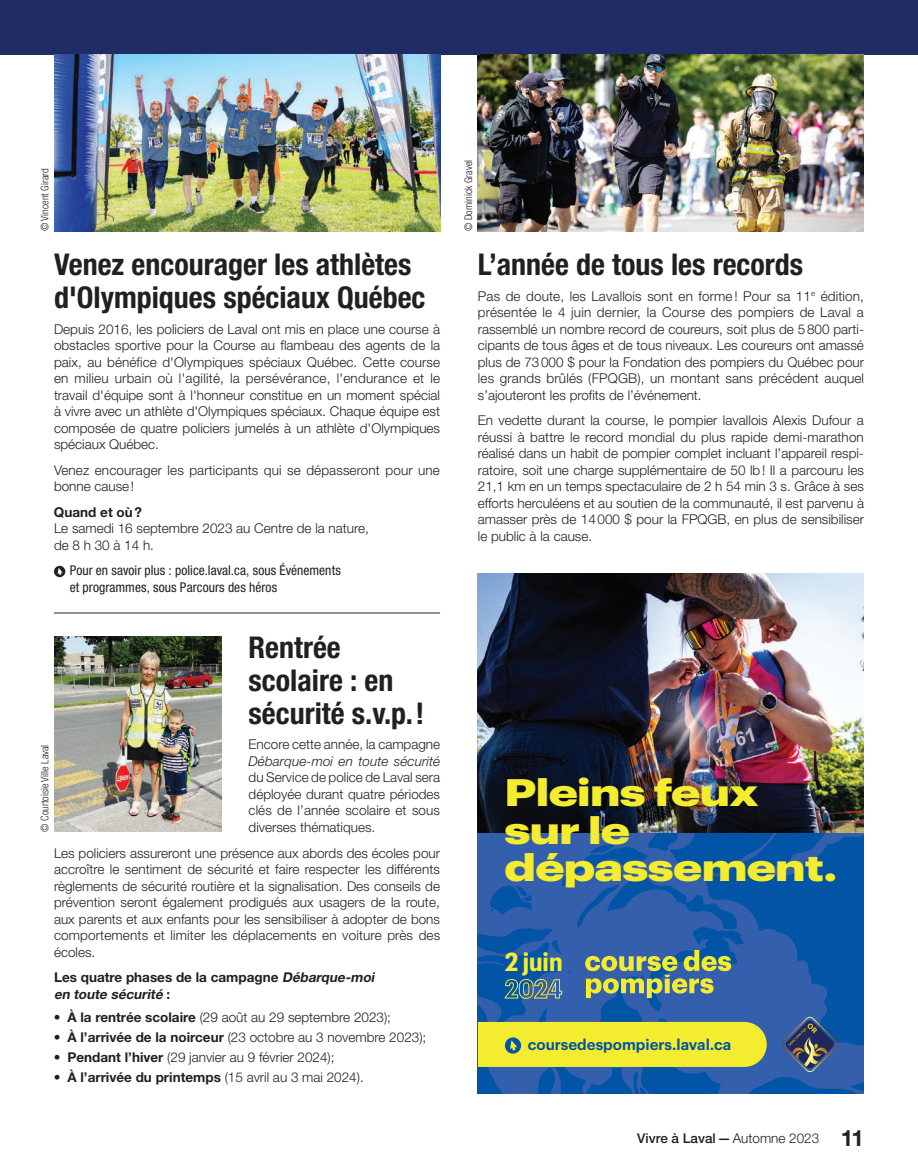
<style>
.page{position:relative;width:918px;height:1175px;background:#fff}
.page>*{position:absolute;margin:0;border:0;box-sizing:border-box;transform-origin:0 0}
.t1{font:900 37.5px/37.5px "Graphik Wide";color:#f4ed2f}
.t2{font:700 condensed 30px/33px "Helvetica Neue LT Std";color:#231f20}
.t3{font:700 25.5px "Graphik Compact";color:#f4ed2f}
.t4{font:600 15px "Graphik";color:#0154a6}
.t5{font:300 13.5px/16.5px "Helvetica Neue LT Std";color:#231f20;text-align:justify}
.t6{font:700 13.5px/16.5px "Helvetica Neue LT Std";color:#231f20}
.t7{font:condensed 13.5px/16.5px "Helvetica Neue LT Std";letter-spacing:.005em;color:#231f20}
.t8{font:italic 300 13.5px "Helvetica Neue LT Std";letter-spacing:.005em;color:#231f20}
.t9{font:500 13.5px "Helvetica Neue LT Std";color:#231f20}
.t10{font:300 condensed 10.5px "Helvetica Neue LT Std";color:#231f20}
.s1{font-style:italic}
.s2{font-weight:700}
.s3{font-weight:300}
.s4{font-weight:700;font-size:22.5px}
</style>
<div class="page">
<div style="left:0;top:0;width:918px;height:54px;background:#202c64"></div>
<svg style="left:478px;top:832px;width:386px;height:262px;background:#205aa9"></svg>
<svg style="left:703px;top:832px;width:161px;height:55px;background:#0955a4"></svg>
<div style="left:478px;top:1022px;width:289px;height:45px;background:#f4ed2f"></div>
<svg style="left:782px;top:1016px;width:56px;height:56px;background:#415883"></svg>
<img style="left:478px;top:574px;width:386px;height:258px">
<svg style="left:585px;top:938px;width:146px;height:60px;background:#678785"></svg>
<svg style="left:505px;top:978px;width:57px;height:21px"></svg>
<svg style="left:54px;top:566px;width:11px;height:11px"></svg>
<img style="left:478px;top:54px;width:386px;height:177px">
<img style="left:54px;top:54px;width:386px;height:177px">
<img style="left:54px;top:636px;width:168px;height:195px">
<hr style="left:54px;top:612px;width:386px;height:1px;background:#231f20">
<p class="t10" style="left:39px;top:231px;width:64px;rotate:-90deg">© Vincent Girard</p>
<p class="t10" style="left:463px;top:231px;width:73px;rotate:-90deg">© Dominick Gravel</p>
<h2 class="t2" style="left:54px;top:247px;width:373px">Venez encourager les athlètes d'Olympiques spéciaux Québec</h2>
<p class="t5" style="left:54px;top:320px;width:388px">Depuis 2016, les policiers de Laval ont mis en place une course à obstacles sportive pour la Course au flambeau des agents de la paix, au bénéfice d'Olympiques spéciaux Québec. Cette course en milieu urbain où l'agilité, la persévérance, l'endurance et le travail d'équipe sont à l'honneur constitue en un moment spécial à vivre avec un athlète d'Olympiques spéciaux. Chaque équipe est composée de quatre policiers jumelés à un athlète d'Olympiques spéciaux Québec.</p>
<p class="t5" style="left:54px;top:461px;width:387px">Venez encourager les participants qui se dépasseront pour une bonne cause!</p>
<p class="t6" style="left:54px;top:503px;width:89px">Quand et où?</p>
<p class="t5" style="left:54px;top:520px;width:316px">Le samedi 16 septembre 2023 au Centre de la nature, de 8 h 30 à 14 h.</p>
<p class="t7" style="left:70px;top:562px;width:273px">Pour en savoir plus : police.laval.ca, sous Événements et programmes, sous Parcours des héros</p>
<h2 class="t2" style="left:249px;top:630px;width:177px">Rentrée scolaire : en sécurité s.v.p.!</h2>
<p class="t5" style="left:249px;top:735px;width:193px">Encore cette année, la campagne</p>
<p class="t8" style="left:249px;top:752px;width:193px">Débarque-moi en toute sécurité</p>
<p class="t5" style="left:249px;top:768px;width:193px">du Service de police de Laval sera déployée durant quatre périodes clés de l’année scolaire et sous diverses thématiques.</p>
<p class="t5" style="left:54px;top:844px;width:388px">Les policiers assureront une présence aux abords des écoles pour accroître le sentiment de sécurité et faire respecter les différents règlements de sécurité routière et la signalisation. Des conseils de prévention seront également prodigués aux usagers de la route, aux parents et aux enfants pour les sensibiliser à adopter de bons comportements et limiter les déplacements en voiture près des écoles.</p>
<p class="t6" style="left:54px;top:968px;width:325px">Les quatre phases de la campagne <span class="s1">Débarque-moi en toute sécurité</span> :</p>
<p class="t5" style="left:54px;top:1008px;width:339px"><span class="s2">• À la rentrée scolaire</span> (29 août au 29 septembre 2023);</p>
<p class="t5" style="left:54px;top:1028px;width:374px"><span class="s2">• À l’arrivée de la noirceur</span> (23 octobre au 3 novembre 2023);</p>
<p class="t5" style="left:54px;top:1048px;width:282px"><span class="s2">• Pendant l’hiver</span> (29 janvier au 9 février 2024);</p>
<p class="t6" style="left:54px;top:1068px;width:311px">• À l’arrivée du printemps <span class="s3">(15 avril au 3 mai 2024).</span></p>
<p class="t10" style="left:39px;top:831px;width:88px;rotate:-90deg">© Courtoisie Ville Laval</p>
<h2 class="t2" style="left:478px;top:247px;width:327px">L’année de tous les records</h2>
<p class="t5" style="left:478px;top:287px;width:388px">Pas de doute, les Lavallois sont en forme ! Pour sa 11<sup>e</sup> édition, présentée le 4 juin dernier, la Course des pompiers de Laval a rassemblé un nombre record de coureurs, soit plus de 5800 parti&shy;cipants de tous âges et de tous niveaux. Les coureurs ont amassé plus de 73000 $ pour la Fondation des pompiers du Québec pour les grands brûlés (FPQGB), un montant sans précédent auquel s’ajouteront les profits de l’événement.</p>
<p class="t5" style="left:478px;top:412px;width:388px">En vedette durant la course, le pompier lavallois Alexis Dufour a réussi à battre le record mondial du plus rapide demi-marathon réalisé dans un habit de pompier complet incluant l’appareil respi&shy;ratoire, soit une charge supplémentaire de 50 lb! Il a parcouru les 21,1 km en un temps spectaculaire de 2 h 54 min 3 s. Grâce à ses efforts herculéens et au soutien de la communauté, il est parvenu à amasser près de 14000 $ pour la FPQGB, en plus de sensibiliser le public à la cause.</p>
<h1 class="t1" style="left:505px;top:770px;width:334px">Pleins feux sur le dépassement.</h1>
<h3 class="t3" style="left:505px;top:943px;width:59px">2 juin</h3>
<p class="t4" style="left:528px;top:1033px;width:205px">coursedespompiers.laval.ca</p>
<p class="t9" style="left:637px;top:1129px;width:228px">Vivre à Laval—<span class="s3">Automne 2023</span> <span class="s4">11</span></p>
</div>
